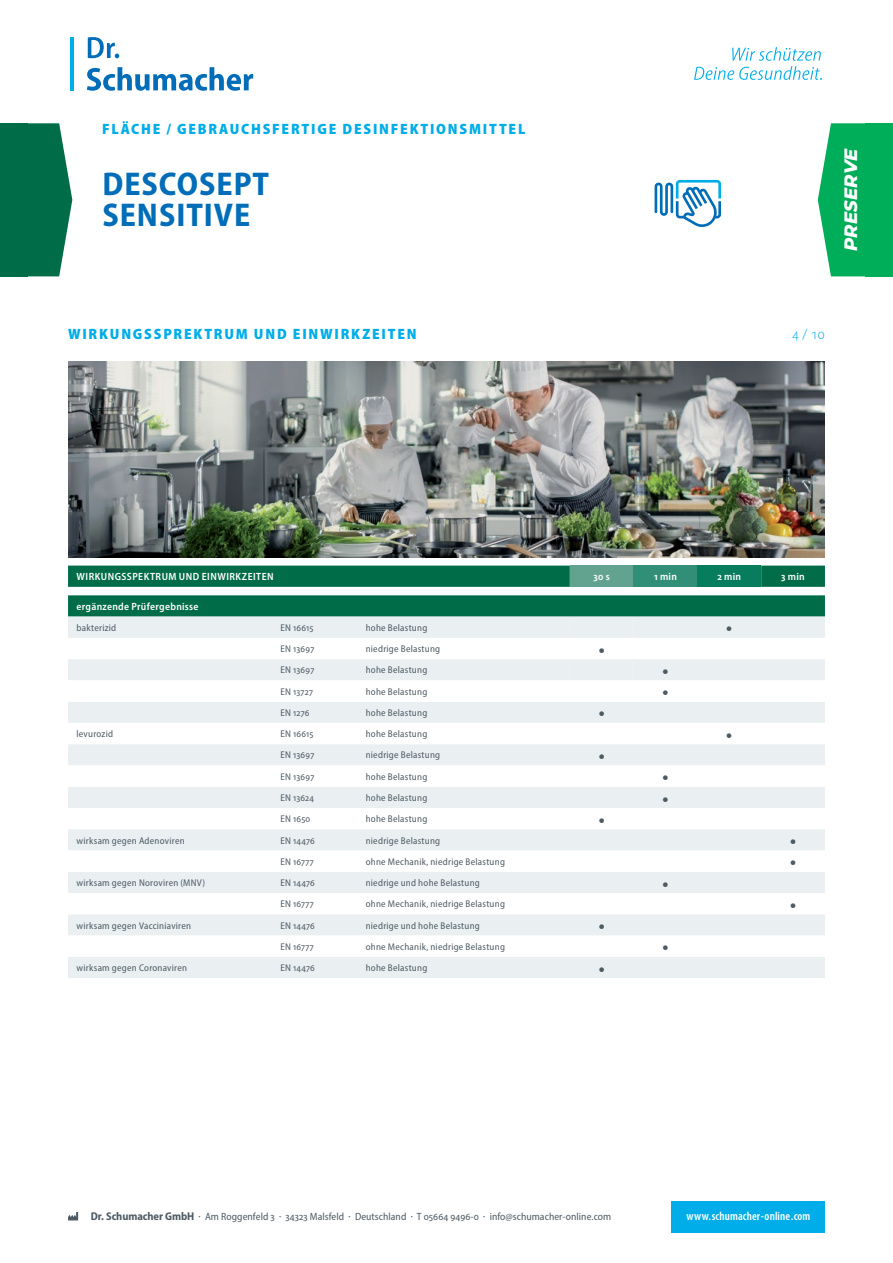
<style>
.page{position:relative;width:893px;height:1263px;background:#fff}
.page>*{position:absolute;margin:0;border:0;box-sizing:border-box;transform-origin:0 0}
.t1{font:700 semi-condensed 33px/30.8px "Myriad Pro";letter-spacing:.03em;color:#006db8}
.t2{font:italic 800 18px "Montserrat";color:#fff}
.t3{font:900 16.5px "Myriad Pro";color:#4d5b64}
.t4{font:900 semi-condensed 15px "Myriad Pro";letter-spacing:.12em;color:#00ade8}
.t5{font:300 semi-condensed 15px "Myriad Pro";color:#00ade8}
.t6{font:600 condensed 12px "Myriad Pro";letter-spacing:.01em;color:#fff}
.t7{font:semi-condensed 10.5px "Myriad Pro";letter-spacing:.005em;color:#4d5b64}
.t8{font:600 semi-condensed 10.5px "Myriad Pro";letter-spacing:.03em;color:#fff}
.t9{font:semi-condensed 9.75px "Myriad Pro";letter-spacing:.025em;color:#4d5b64}
.s1{font-weight:700;font-size:11.25px}
</style>
<div class="page">
<svg style="left:28px;top:123px;width:44px;height:153px;background:#248162"></svg>
<div style="left:865px;top:123px;width:28px;height:153px;background:#00ad58"></div>
<svg style="left:818px;top:123px;width:47px;height:153px;background:#23b86e"></svg>
<div style="left:0;top:123px;width:28px;height:153px;background:#006c48"></div>
<svg style="left:655px;top:180px;width:66px;height:47px"></svg>
<div style="left:68px;top:957px;width:757px;height:21px;background:#eaeff2"></div>
<svg style="left:68px;top:566px;width:757px;height:72px;background:#68a794"></svg>
<svg style="left:68px;top:659px;width:757px;height:276px;fill:#eaeff2"></svg>
<img style="left:68px;top:361px;width:757px;height:196px">
<hr style="left:70px;top:37px;width:4px;height:53px;background:#00ade8">
<svg style="left:87px;top:67px;width:166px;height:24px"></svg>
<svg style="left:88px;top:37px;width:31px;height:21px"></svg>
<svg style="left:694px;top:47px;width:128px;height:33px"></svg>
<div style="left:672px;top:1201px;width:153px;height:32px;background:#00ade8"></div>
<svg style="left:68px;top:1212px;width:10px;height:8px"></svg>
<h3 class="t4" style="left:102px;top:119px;width:425px">FLÄCHE / GEBRAUCHSFERTIGE DESINFEKTIONSMITTEL</h3>
<h1 class="t1" style="left:102px;top:168px;width:168px">DESCOSEPT<br>SENSITIVE</h1>
<h3 class="t4" style="left:68px;top:324px;width:350px">WIRKUNGSSPREKTRUM UND EINWIRKZEITEN</h3>
<h2 class="t2" style="left:838px;top:251px;width:105px;rotate:-90deg">PRESERVE</h2>
<h3 class="t5" style="left:792px;top:325px;width:34px">4 / 10</h3>
<p class="t8" style="left:77px;top:570px;width:199px">WIRKUNGSSPEKTRUM UND EINWIRKZEITEN</p>
<p class="t8" style="left:594px;top:570px;width:18px">30 s</p>
<p class="t8" style="left:654px;top:570px;width:24px">1 min</p>
<p class="t8" style="left:717px;top:570px;width:25px">2 min</p>
<p class="t8" style="left:781px;top:570px;width:25px">3 min</p>
<p class="t8" style="left:77px;top:600px;width:124px">ergänzende Prüfergebnisse</p>
<p class="t9" style="left:77px;top:622px;width:41px">bakterizid</p>
<p class="t9" style="left:281px;top:622px;width:34px">EN 16615</p>
<p class="t9" style="left:366px;top:622px;width:63px">hohe Belastung</p>
<h3 class="t3" style="left:726px;top:617px;width:7px">•</h3>
<p class="t9" style="left:281px;top:643px;width:35px">EN 13697</p>
<p class="t9" style="left:366px;top:643px;width:76px">niedrige Belastung</p>
<h3 class="t3" style="left:599px;top:638px;width:7px">•</h3>
<p class="t9" style="left:281px;top:664px;width:35px">EN 13697</p>
<p class="t9" style="left:366px;top:664px;width:63px">hohe Belastung</p>
<h3 class="t3" style="left:662px;top:659px;width:7px">•</h3>
<p class="t9" style="left:281px;top:685px;width:34px">EN 13727</p>
<p class="t9" style="left:366px;top:685px;width:63px">hohe Belastung</p>
<h3 class="t3" style="left:662px;top:681px;width:7px">•</h3>
<p class="t9" style="left:281px;top:707px;width:30px">EN 1276</p>
<p class="t9" style="left:366px;top:707px;width:63px">hohe Belastung</p>
<h3 class="t3" style="left:599px;top:702px;width:7px">•</h3>
<p class="t9" style="left:77px;top:728px;width:38px">levurozid</p>
<p class="t9" style="left:281px;top:728px;width:34px">EN 16615</p>
<p class="t9" style="left:366px;top:728px;width:63px">hohe Belastung</p>
<h3 class="t3" style="left:726px;top:723px;width:7px">•</h3>
<p class="t9" style="left:281px;top:749px;width:35px">EN 13697</p>
<p class="t9" style="left:366px;top:749px;width:76px">niedrige Belastung</p>
<h3 class="t3" style="left:599px;top:744px;width:7px">•</h3>
<p class="t9" style="left:281px;top:770px;width:35px">EN 13697</p>
<p class="t9" style="left:366px;top:770px;width:63px">hohe Belastung</p>
<h3 class="t3" style="left:662px;top:766px;width:7px">•</h3>
<p class="t9" style="left:281px;top:792px;width:35px">EN 13624</p>
<p class="t9" style="left:366px;top:792px;width:63px">hohe Belastung</p>
<h3 class="t3" style="left:662px;top:787px;width:7px">•</h3>
<p class="t9" style="left:281px;top:813px;width:31px">EN 1650</p>
<p class="t9" style="left:366px;top:813px;width:63px">hohe Belastung</p>
<h3 class="t3" style="left:599px;top:808px;width:7px">•</h3>
<p class="t9" style="left:77px;top:834px;width:110px">wirksam gegen Adenoviren</p>
<p class="t9" style="left:281px;top:834px;width:36px">EN 14476</p>
<p class="t9" style="left:366px;top:834px;width:76px">niedrige Belastung</p>
<h3 class="t3" style="left:790px;top:829px;width:7px">•</h3>
<p class="t9" style="left:281px;top:855px;width:35px">EN 16777</p>
<p class="t9" style="left:366px;top:855px;width:141px">ohne Mechanik, niedrige Belastung</p>
<h3 class="t3" style="left:790px;top:851px;width:7px">•</h3>
<p class="t9" style="left:77px;top:877px;width:130px">wirksam gegen Noroviren (MNV)</p>
<p class="t9" style="left:281px;top:877px;width:36px">EN 14476</p>
<p class="t9" style="left:366px;top:877px;width:116px">niedrige und hohe Belastung</p>
<h3 class="t3" style="left:662px;top:872px;width:7px">•</h3>
<p class="t9" style="left:281px;top:898px;width:35px">EN 16777</p>
<p class="t9" style="left:366px;top:898px;width:141px">ohne Mechanik, niedrige Belastung</p>
<h3 class="t3" style="left:790px;top:893px;width:7px">•</h3>
<p class="t9" style="left:77px;top:919px;width:116px">wirksam gegen Vacciniaviren</p>
<p class="t9" style="left:281px;top:919px;width:36px">EN 14476</p>
<p class="t9" style="left:366px;top:919px;width:116px">niedrige und hohe Belastung</p>
<h3 class="t3" style="left:599px;top:914px;width:7px">•</h3>
<p class="t9" style="left:281px;top:940px;width:35px">EN 16777</p>
<p class="t9" style="left:366px;top:940px;width:141px">ohne Mechanik, niedrige Belastung</p>
<h3 class="t3" style="left:662px;top:936px;width:7px">•</h3>
<p class="t9" style="left:77px;top:962px;width:112px">wirksam gegen Coronaviren</p>
<p class="t9" style="left:281px;top:962px;width:36px">EN 14476</p>
<p class="t9" style="left:366px;top:962px;width:63px">hohe Belastung</p>
<h3 class="t3" style="left:599px;top:957px;width:7px">•</h3>
<p class="t7" style="left:91px;top:1210px;width:522px"><span class="s1">Dr. Schumacher GmbH</span> · Am Roggenfeld 3 · 34323 Malsfeld · Deutschland · T 05664 9496-0 · info@schumacher-online.com</p>
<p class="t6" style="left:686px;top:1209px;width:125px">www.schumacher-online.com</p>
</div>
